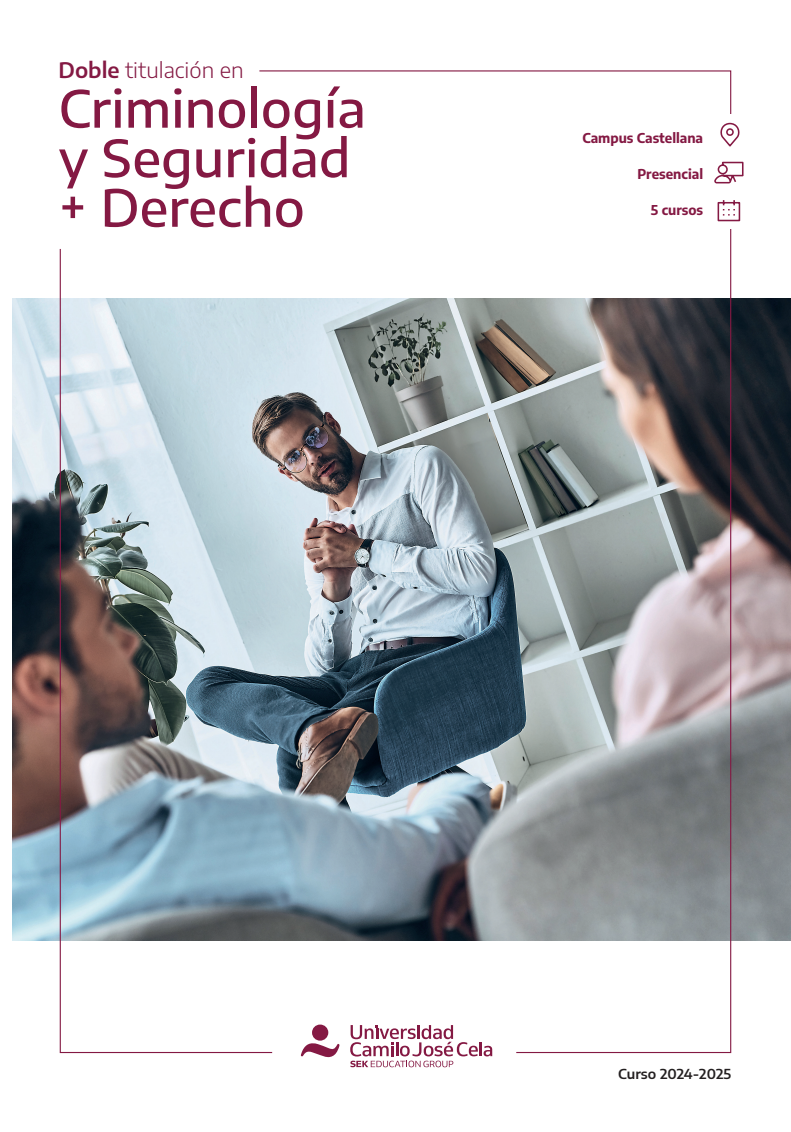
<style>
.page{position:relative;width:791px;height:1132px;background:#fff}
.page>*{position:absolute;margin:0;border:0;box-sizing:border-box;transform-origin:0 0}
.Header_1{font:500 51px/49.5px "Encode Sans Semi Expanded";color:#841943}
.Header_1-2{font:300 21px "Encode Sans Semi Expanded";color:#841943}
.t1{font:700 13.5px "Encode Sans";color:#841943}
.t2{font:600 13.5px "Encode Sans Semi Expanded";letter-spacing:-.005em;color:#231f20}
.s1{font-weight:600}
</style>
<div class="page">
<img style="left:13px;top:298px;width:778px;height:642px">
<img style="left:259px;top:70px;width:473px;height:983px">
<div style="left:715px;top:114px;width:29px;height:115px;background:#fff"></div>
<svg style="left:59px;top:248px;width:214px;height:805px"></svg>
<svg style="left:714px;top:161px;width:30px;height:23px"></svg>
<svg style="left:717px;top:200px;width:24px;height:22px"></svg>
<svg style="left:720px;top:122px;width:20px;height:25px"></svg>
<svg style="left:300px;top:1024px;width:40px;height:32px"></svg>
<svg style="left:350px;top:1024px;width:142px;height:42px"></svg>
<p class="Header_1-2" style="left:59px;top:56px;width:186px"><span class="s1">Doble</span> titulación en</p>
<p class="Header_1" style="left:59px;top:81px;width:309px">Criminología y Seguridad + Derecho</p>
<p class="t1" style="left:582px;top:129px;width:122px">Campus Castellana</p>
<p class="t1" style="left:637px;top:165px;width:67px">Presencial</p>
<p class="t1" style="left:651px;top:200px;width:54px">5 cursos</p>
<p class="t2" style="left:618px;top:1063px;width:115px">Curso 2024-2025</p>
</div>
